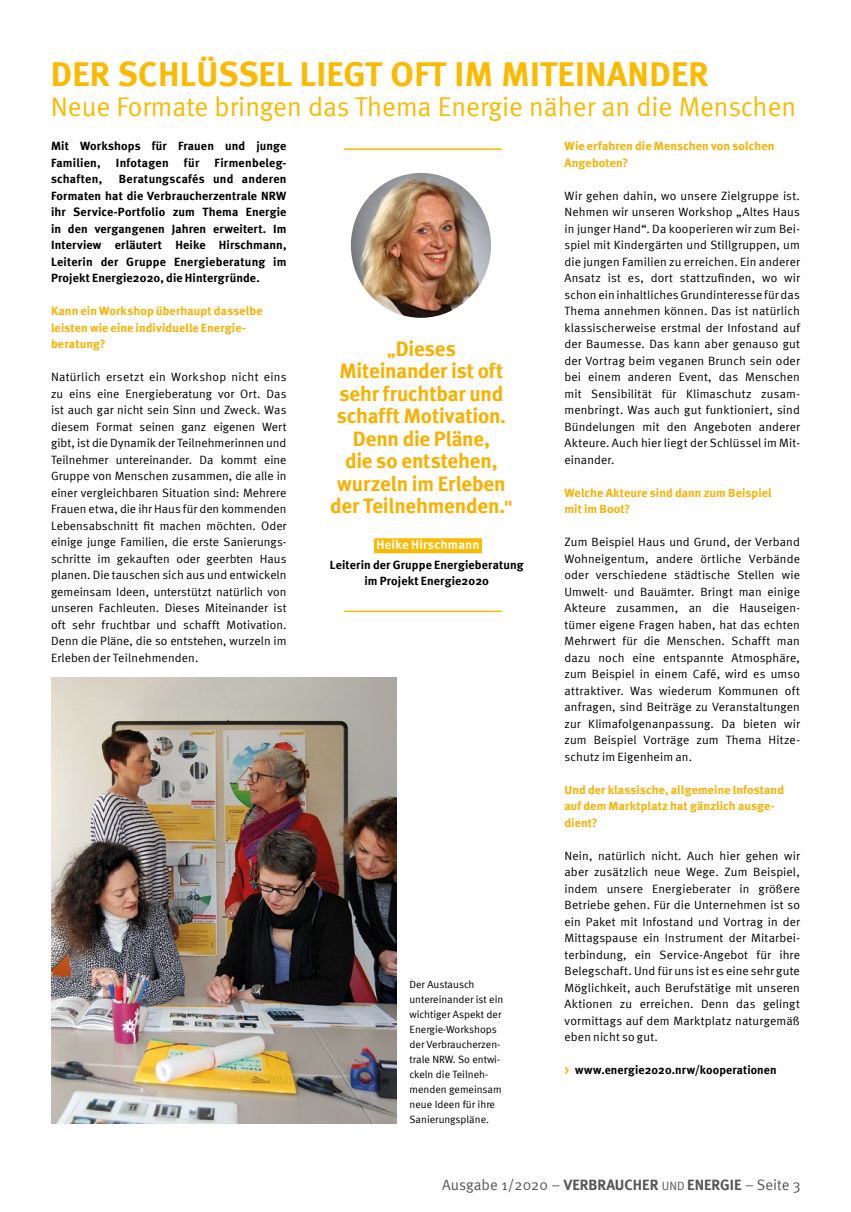
<style>
.page{position:relative;width:851px;height:1212px;background:#fff}
.page>*{position:absolute;margin:0;border:0;box-sizing:border-box;transform-origin:0 0}
.t1{font:700 34.5px "Meta";letter-spacing:.01em;color:#fbba00}
.t2{font:27px "Meta Normal";color:#fbba00}
.t3{font:700 21px/22.5px "Meta";letter-spacing:-.005em;color:#f9b000;text-align:center}
.t4{font:15px "Meta Normal";color:#575756}
.t5{font:12.75px "Meta Bold LF";letter-spacing:.01em;color:#fff}
.t6{font:12px/16.5px "Meta Normal";letter-spacing:.01em;color:#000;text-align:justify}
.t7{font:700 12px/16.5px "Meta";letter-spacing:.015em;color:#000}
.t8{font:700 12px/16.5px "Meta";letter-spacing:.01em;color:#f9b000}
.t9{font:10.5px/15px "Meta Normal";color:#000}
.s1{color:#fbba00}
.s2{font-size:17.4px}
.s3{font-family:"Meta";font-weight:700}
.s4{font-size:12px}
</style>
<div class="page">
<div style="left:374px;top:538px;width:108px;height:15px;background:#fbba00"></div>
<hr style="left:343px;top:148px;width:158px;height:2px;background:#fbba00">
<hr style="left:344px;top:611px;width:158px;height:1px;background:#fbba00">
<img style="left:351px;top:173px;width:140px;height:145px">
<img style="left:51px;top:678px;width:345px;height:446px">
<h1 class="t1" style="left:51px;top:54px;width:659px">DER SCHLÜSSEL LIEGT OFT IM MITEINANDER</h1>
<h2 class="t2" style="left:51px;top:91px;width:747px">Neue Formate bringen das Thema Energie näher an die Menschen</h2>
<p class="t7" style="left:51px;top:137px;width:237px">Mit Workshops für Frauen und junge<br>Familien,</p>
<p class="t8" style="left:564px;top:137px;width:211px">Wie erfahren die Menschen von solchen<br>Angeboten?</p>
<p class="t6" style="left:564px;top:187px;width:237px">Wir gehen dahin, wo unsere Zielgruppe ist.<br>Nehmen wir unseren Workshop „Altes Haus in junger Hand“. Da kooperieren wir zum Bei&shy;spiel mit Kindergärten und Stillgruppen, um die jungen Familien zu erreichen. Ein anderer Ansatz ist es, dort stattzufinden, wo wir schon ein inhaltliches Grundinteresse für das Thema annehmen können. Das ist natürlich klassischerweise erstmal der Infostand auf der Baumesse. Das kann aber genauso gut der Vortrag beim veganen Brunch sein oder bei einem anderen Event, das Menschen mit Sensibilität für Klimaschutz zusam&shy;menbringt. Was auch gut funktioniert, sind Bündelungen mit den Angeboten anderer Akteure. Auch hier liegt der Schlüssel im Mit&shy;einander.</p>
<p class="t8" style="left:564px;top:484px;width:209px">Welche Akteure sind dann zum Beispiel mit im Boot?</p>
<p class="t6" style="left:564px;top:533px;width:237px">Zum Beispiel Haus und Grund, der Verband Wohneigentum, andere örtliche Verbände oder verschiedene städtische Stellen wie Umwelt- und Bauämter. Bringt man einige Akteure zusammen, an die Hauseigen&shy;tümer eigene Fragen haben, hat das echten Mehrwert für die Menschen. Schafft man dazu noch eine entspannte Atmosphäre, zum Beispiel in einem Café, wird es umso attraktiver. Was wiederum Kommunen oft anfragen, sind Beiträge zu Veranstaltungen zur Klimafolgenanpassung. Da bieten wir zum Beispiel Vorträge zum Thema Hitze&shy;schutz im Eigenheim an.</p>
<p class="t8" style="left:564px;top:781px;width:221px">Und der klassische, allgemeine Infostand auf dem Marktplatz hat gänzlich ausge&shy;dient?</p>
<p class="t6" style="left:564px;top:847px;width:237px">Nein, natürlich nicht. Auch hier gehen wir aber zusätzlich neue Wege. Zum Beispiel, indem unsere Energieberater in größere Betriebe gehen. Für die Unternehmen ist so ein Paket mit Infostand und Vortrag in der Mittagspause ein Instrument der Mitarbei&shy;terbindung, ein Service-Angebot für ihre Belegschaft. Und für uns ist es eine sehr gute Möglichkeit, auch Berufstätige mit unseren Aktionen zu erreichen. Denn das gelingt vormittags auf dem Marktplatz naturgemäß eben nicht so gut.</p>
<p class="t7" style="left:564px;top:1061px;width:214px"><span class="s1">&gt;</span> www.energie2020.nrw/kooperationen</p>
<p class="t7" style="left:116px;top:154px;width:54px">Infotagen</p>
<p class="t7" style="left:184px;top:154px;width:17px">für</p>
<p class="t7" style="left:214px;top:154px;width:73px">Firmenbeleg-</p>
<p class="t7" style="left:51px;top:170px;width:237px;text-align:justify;text-indent:68px">Beratungscafés und anderen Formaten hat die Verbraucherzentrale NRW ihr Service-Portfolio zum Thema Energie in den vergangenen Jahren erweitert. Im Interview erläutert Heike Hirschmann, Leiterin der Gruppe Energieberatung im Projekt Energie2020, die Hintergründe.</p>
<p class="t8" style="left:51px;top:302px;width:213px">Kann ein Workshop überhaupt dasselbe leisten wie eine individuelle Energie&shy;beratung?</p>
<p class="t6" style="left:51px;top:368px;width:237px">Natürlich ersetzt ein Workshop nicht eins zu eins eine Energieberatung vor Ort. Das ist auch gar nicht sein Sinn und Zweck. Was diesem Format seinen ganz eigenen Wert gibt, ist die Dynamik der Teilnehmerinnen und Teilnehmer untereinander. Da kommt eine Gruppe von Menschen zusammen, die alle in einer vergleichbaren Situation sind: Mehrere Frauen etwa, die ihr Haus für den kommenden Lebensabschnitt fit machen möchten. Oder einige junge Familien, die erste Sanierungs&shy;schritte im gekauften oder geerbten Haus planen. Die tauschen sich aus und entwickeln gemeinsam Ideen, unterstützt natürlich von unseren Fachleuten. Dieses Miteinander ist oft sehr fruchtbar und schafft Motivation.<br>Denn die Pläne, die so entstehen, wurzeln im Erleben der Teilnehmenden.</p>
<p class="t7" style="left:51px;top:170px;width:53px">schaften,</p>
<h3 class="t3" style="left:330px;top:337px;width:184px"><span class="s2">„</span>Dieses<br>Miteinander ist oft sehr fruchtbar und schafft Motivation.<br>Denn die Pläne,<br>die so entstehen, wurzeln im Erleben der Teilnehmenden.<span class="s2">"</span></h3>
<p class="t5" style="left:376px;top:537px;width:104px">Heike Hirschmann</p>
<p class="t7" style="left:330px;top:556px;width:195px;text-align:center">Leiterin der Gruppe Energieberatung im Projekt Energie2020</p>
<p class="t9" style="left:409px;top:976px;width:95px">Der Austausch untereinander ist ein wichtiger Aspekt der<br>Energie-Workshops der Verbraucherzen&shy;trale NRW. So entwi&shy;ckeln die Teilneh&shy;menden gemeinsam neue Ideen für ihre<br>Sanierungspläne.</p>
<p class="t4" style="left:442px;top:1176px;width:360px">Ausgabe 1/2020 – <span class="s3">VERBRAUCHER</span> <span class="s4">UND</span> <span class="s3">ENERGIE</span> – Seite 3</p>
</div>
